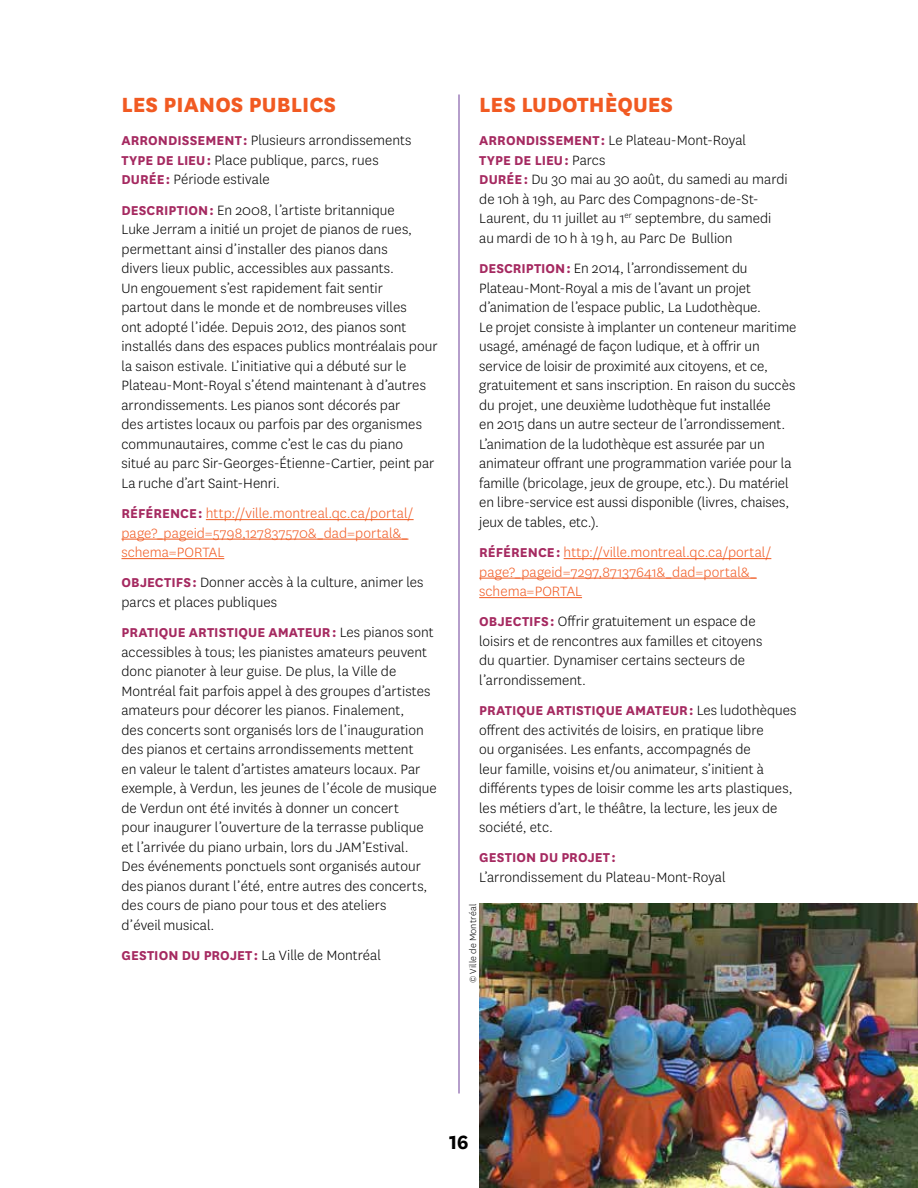
<style>
.page{position:relative;width:918px;height:1188px;background:#fff}
.page>*{position:absolute;margin:0;border:0;box-sizing:border-box;transform-origin:0 0}
.t1{font:800 24px "National";color:#f15a22}
.t2{font:700 22.5px "National";color:#000}
.t3{font:300 15.75px/19.5px "National";color:#000}
.t4{font:300 15.75px/19.5px "National";letter-spacing:.005em;color:#f15a22}
.t5{font:700 15px "National";letter-spacing:.005em;color:#a52960}
.t6{font:300 10.5px "National";letter-spacing:.015em;color:#000}
.s1{font-weight:700;font-size:15px;color:#a52960}
.s2{font-weight:300;font-size:15.75px;color:#000}
</style>
<div class="page">
<hr style="left:459px;top:94px;width:1px;height:1000px;background:#6c3f98">
<hr style="left:206px;top:519px;width:208px;height:1px;background:#f15a22">
<hr style="left:122px;top:539px;width:286px;height:1px;background:#f15a22">
<hr style="left:122px;top:558px;width:102px;height:1px;background:#f15a22">
<hr style="left:564px;top:558px;width:207px;height:1px;background:#f15a22">
<hr style="left:479px;top:578px;width:278px;height:1px;background:#f15a22">
<hr style="left:479px;top:597px;width:103px;height:1px;background:#f15a22">
<img style="left:479px;top:904px;width:439px;height:284px">
<h1 class="t1" style="left:122px;top:88px;width:216px">LES PIANOS PUBLICS</h1>
<p class="t3" style="left:122px;top:130px;width:292px"><span class="s1">ARRONDISSEMENT :</span> Plusieurs arrondissements<br><span class="s1">TYPE DE LIEU :</span> Place publique, parcs, rues<br><span class="s1">DURÉE :</span> Période estivale</p>
<p class="t3" style="left:122px;top:200px;width:318px"><span class="s1">DESCRIPTION :</span> En 2008, l’artiste britannique<br>Luke Jerram a initié un projet de pianos de rues, permettant ainsi d’installer des pianos dans<br>divers lieux public, accessibles aux passants.<br>Un engouement s’est rapidement fait sentir<br>partout dans le monde et de nombreuses villes<br>ont adopté l’idée. Depuis 2012, des pianos sont installés dans des espaces publics montréalais pour la saison estivale. L’initiative qui a débuté sur le Plateau-Mont-Royal s’étend maintenant à d’autres arrondissements. Les pianos sont décorés par<br>des artistes locaux ou parfois par des organismes communautaires, comme c’est le cas du piano<br>situé au parc Sir-Georges-Étienne-Cartier, peint par La ruche d’art Saint-Henri.</p>
<p class="t4" style="left:121px;top:503px;width:294px"><span class="s1">RÉFÉRENCE :</span> http://ville.montreal.qc.ca/portal/ page?_pageid=5798,127837570&amp;_dad=portal&amp;_ schema=PORTAL</p>
<p class="t3" style="left:121px;top:572px;width:304px"><span class="s1">OBJECTIFS :</span> Donner accès à la culture, animer les parcs et places publiques</p>
<p class="t5" style="left:122px;top:622px;width:314px">PRATIQUE ARTISTIQUE AMATEUR : <span class="s2">Les pianos sont</span></p>
<p class="t3" style="left:121px;top:642px;width:317px">accessibles à tous; les pianistes amateurs peuvent donc pianoter à leur guise. De plus, la Ville de Montréal fait parfois appel à des groupes d’artistes amateurs pour décorer les pianos. Finalement,<br>des concerts sont organisés lors de l’inauguration des pianos et certains arrondissements mettent<br>en valeur le talent d’artistes amateurs locaux. Par exemple, à Verdun, les jeunes de l’école de musique de Verdun ont été invités à donner un concert<br>pour inaugurer l’ouverture de la terrasse publique et l’arrivée du piano urbain, lors du JAM’Estival.<br>Des événements ponctuels sont organisés autour des pianos durant l’été, entre autres des concerts, des cours de piano pour tous et des ateliers<br>d’éveil musical.</p>
<p class="t3" style="left:122px;top:945px;width:261px"><span class="s1">GESTION DU PROJET :</span> La Ville de Montréal</p>
<h1 class="t1" style="left:479px;top:88px;width:196px">LES LUDOTHÈQUES</h1>
<p class="t3" style="left:479px;top:130px;width:268px"><span class="s1">ARRONDISSEMENT :</span> Le Plateau-Mont-Royal</p>
<p class="t5" style="left:479px;top:150px;width:128px">TYPE DE LIEU : <span class="s2">Parcs</span></p>
<p class="t3" style="left:479px;top:169px;width:310px"><span class="s1">DURÉE :</span> Du 30 mai au 30 août, du samedi au mardi de 10h à 19h, au Parc des Compagnons-de-St-Laurent, du 11 juillet au 1<sup>er</sup> septembre, du samedi au mardi de 10 h à 19 h, au Parc De Bullion</p>
<p class="t3" style="left:479px;top:258px;width:319px"><span class="s1">DESCRIPTION :</span> En 2014, l’arrondissement du Plateau-Mont-Royal a mis de l’avant un projet d’animation de l’espace public, La Ludothèque.<br>Le projet consiste à implanter un conteneur maritime usagé, aménagé de façon ludique, et à offrir un service de loisir de proximité aux citoyens, et ce, gratuitement et sans inscription. En raison du succès du projet, une deuxième ludothèque fut installée<br>en 2015 dans un autre secteur de l’arrondissement.<br>L’animation de la ludothèque est assurée par un animateur offrant une programmation variée pour la famille (bricolage, jeux de groupe, etc.). Du matériel en libre-service est aussi disponible (livres, chaises, jeux de tables, etc.).</p>
<p class="t4" style="left:479px;top:542px;width:294px"><span class="s1">RÉFÉRENCE :</span> http://ville.montreal.qc.ca/portal/ page?_pageid=7297,87137641&amp;_dad=portal&amp;_ schema=PORTAL</p>
<p class="t3" style="left:479px;top:611px;width:285px"><span class="s1">OBJECTIFS :</span> Offrir gratuitement un espace de loisirs et de rencontres aux familles et citoyens du quartier. Dynamiser certains secteurs de l’arrondissement.</p>
<p class="t5" style="left:479px;top:700px;width:319px">PRATIQUE ARTISTIQUE AMATEUR : <span class="s2">Les ludothèques</span></p>
<p class="t3" style="left:479px;top:720px;width:315px">offrent des activités de loisirs, en pratique libre<br>ou organisées. Les enfants, accompagnés de<br>leur famille, voisins et/ou animateur, s’initient à différents types de loisir comme les arts plastiques, les métiers d’art, le théâtre, la lecture, les jeux de société, etc.</p>
<p class="t5" style="left:479px;top:847px;width:138px">GESTION DU PROJET :</p>
<p class="t3" style="left:479px;top:867px;width:248px">L’arrondissement du Plateau-Mont-Royal</p>
<p class="t6" style="left:467px;top:983px;width:81px;rotate:-90deg">© Ville de Montréal</p>
<h2 class="t2" style="left:449px;top:1126px;width:21px">16</h2>
</div>
